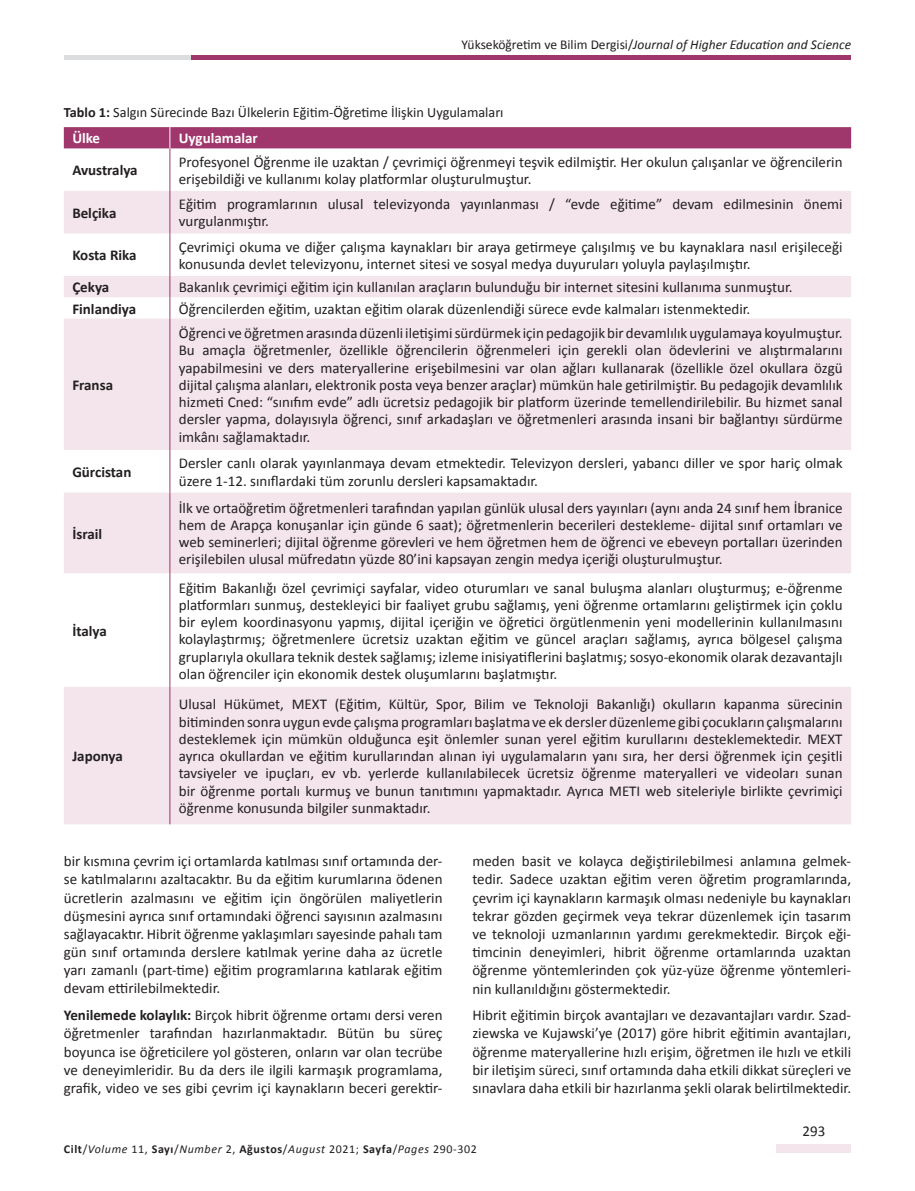
<style>
.page{position:relative;width:915px;height:1191px;background:#fff}
.page>*{position:absolute;margin:0;border:0;box-sizing:border-box;transform-origin:0 0}
.t1{font:15px/17.2px "Calibri";color:#231f20;text-align:justify}
.t2{font:700 15px "Calibri";color:#231f20}
.t3{font:700 15px "Calibri";color:#fff}
.t4{font:14.25px "Calibri";color:#231f20}
.t5{font:italic 13.5px "Calibri";color:#231f20}
.t6{font:italic 12px "Calibri";letter-spacing:.05em;color:#231f20}
.s1{font-style:normal}
.s2{font-weight:700}
.s3{font-weight:700;font-style:normal}
</style>
<div class="page">
<div style="left:776px;top:1144px;width:74px;height:8px;background:#f3e5eb"></div>
<div style="left:64px;top:55px;width:132px;height:5px;background:#dcdddf"></div>
<div style="left:191px;top:55px;width:659px;height:5px;background:#9f366c"></div>
<svg style="left:64px;top:191px;width:786px;height:633px;fill:#f3e5eb"></svg>
<hr style="left:169px;top:148px;width:1px;height:43px;background:#9f366c">
<hr style="left:169px;top:191px;width:1px;height:42px;background:#9f366c">
<hr style="left:169px;top:233px;width:1px;height:43px;background:#9f366c">
<svg style="left:169px;top:276px;width:1px;height:42px"></svg>
<hr style="left:169px;top:318px;width:1px;height:132px;background:#9f366c">
<hr style="left:169px;top:450px;width:1px;height:42px;background:#9f366c">
<hr style="left:169px;top:492px;width:1px;height:81px;background:#9f366c">
<hr style="left:169px;top:573px;width:1px;height:114px;background:#9f366c">
<hr style="left:169px;top:687px;width:1px;height:137px;background:#9f366c">
<div style="left:64px;top:127px;width:786px;height:21px;background:#9f366c"></div>
<p class="t5" style="left:461px;top:36px;width:391px"><span class="s1">Yükseköğretim ve Bilim Dergisi/</span>Journal of Higher Education and Science</p>
<p class="t4" style="left:64px;top:103px;width:441px"><span class="s2">Tablo 1:</span> Salgın Sürecinde Bazı Ülkelerin Eğitim-Öğretime İlişkin Uygulamaları</p>
<p class="t3" style="left:72px;top:129px;width:29px">Ülke</p>
<p class="t3" style="left:179px;top:129px;width:81px">Uygulamalar</p>
<p class="t2" style="left:72px;top:161px;width:67px">Avustralya</p>
<p class="t1" style="left:179px;top:153px;width:665px">Profesyonel Öğrenme ile uzaktan / çevrimiçi öğrenmeyi teşvik edilmiştir. Her okulun çalışanlar ve öğrencilerin erişebildiği ve kullanımı kolay platformlar oluşturulmuştur.</p>
<p class="t2" style="left:72px;top:203px;width:46px">Belçika</p>
<p class="t1" style="left:179px;top:196px;width:665px">Eğitim programlarının ulusal televizyonda yayınlanması / “evde eğitime” devam edilmesinin önemi vurgulanmıştır.</p>
<p class="t2" style="left:72px;top:246px;width:66px">Kosta Rika</p>
<p class="t1" style="left:179px;top:238px;width:665px">Çevrimiçi okuma ve diğer çalışma kaynakları bir araya getirmeye çalışılmış ve bu kaynaklara nasıl erişileceği konusunda devlet televizyonu, internet sitesi ve sosyal medya duyuruları yoluyla paylaşılmıştır.</p>
<p class="t2" style="left:72px;top:278px;width:38px">Çekya</p>
<p class="t1" style="left:179px;top:279px;width:615px">Bakanlık çevrimiçi eğitim için kullanılan araçların bulunduğu bir internet sitesini kullanıma sunmuştur.</p>
<p class="t2" style="left:72px;top:299px;width:65px">Finlandiya</p>
<p class="t1" style="left:179px;top:300px;width:573px">Öğrencilerden eğitim, uzaktan eğitim olarak düzenlendiği sürece evde kalmaları istenmektedir.</p>
<p class="t2" style="left:72px;top:375px;width:42px">Fransa</p>
<p class="t1" style="left:179px;top:324px;width:665px">Öğrenci ve öğretmen arasında düzenli iletişimi sürdürmek için pedagojik bir devamlılık uygulamaya koyulmuştur.<br>Bu amaçla öğretmenler, özellikle öğrencilerin öğrenmeleri için gerekli olan ödevlerini ve alıştırmalarını yapabilmesini ve ders materyallerine erişebilmesini var olan ağları kullanarak (özellikle özel okullara özgü dijital çalışma alanları, elektronik posta veya benzer araçlar) mümkün hale getirilmiştir. Bu pedagojik devamlılık hizmeti Cned: “sınıfım evde” adlı ücretsiz pedagojik bir platform üzerinde temellendirilebilir. Bu hizmet sanal dersler yapma, dolayısıyla öğrenci, sınıf arkadaşları ve öğretmenleri arasında insani bir bağlantıyı sürdürme imkânı sağlamaktadır.</p>
<p class="t2" style="left:72px;top:462px;width:61px">Gürcistan</p>
<p class="t1" style="left:179px;top:455px;width:665px">Dersler canlı olarak yayınlanmaya devam etmektedir. Televizyon dersleri, yabancı diller ve spor hariç olmak üzere 1-12. sınıflardaki tüm zorunlu dersleri kapsamaktadır.</p>
<p class="t2" style="left:72px;top:524px;width:31px">İsrail</p>
<p class="t1" style="left:179px;top:499px;width:665px">İlk ve ortaöğretim öğretmenleri tarafından yapılan günlük ulusal ders yayınları (aynı anda 24 sınıf hem İbranice hem de Arapça konuşanlar için günde 6 saat); öğretmenlerin becerileri destekleme- dijital sınıf ortamları ve web seminerleri; dijital öğrenme görevleri ve hem öğretmen hem de öğrenci ve ebeveyn portalları üzerinden erişilebilen ulusal müfredatın yüzde 80’ini kapsayan zengin medya içeriği oluşturulmuştur.</p>
<p class="t2" style="left:72px;top:621px;width:36px">İtalya</p>
<p class="t2" style="left:72px;top:746px;width:52px">Japonya</p>
<p class="t1" style="left:179px;top:579px;width:665px">Eğitim Bakanlığı özel çevrimiçi sayfalar, video oturumları ve sanal buluşma alanları oluşturmuş; e-öğrenme platformları sunmuş, destekleyici bir faaliyet grubu sağlamış, yeni öğrenme ortamlarını geliştirmek için çoklu bir eylem koordinasyonu yapmış, dijital içeriğin ve öğretici örgütlenmenin yeni modellerinin kullanılmasını kolaylaştırmış; öğretmenlere ücretsiz uzaktan eğitim ve güncel araçları sağlamış, ayrıca bölgesel çalışma gruplarıyla okullara teknik destek sağlamış; izleme inisiyatiflerini başlatmış; sosyo-ekonomik olarak dezavantajlı olan öğrenciler için ekonomik destek oluşumlarını başlatmıştır.</p>
<p class="t1" style="left:179px;top:696px;width:665px">Ulusal Hükümet, MEXT (Eğitim, Kültür, Spor, Bilim ve Teknoloji Bakanlığı) okulların kapanma sürecinin bitiminden sonra uygun evde çalışma programları başlatma ve ek dersler düzenleme gibi çocukların çalışmalarını desteklemek için mümkün olduğunca eşit önlemler sunan yerel eğitim kurullarını desteklemektedir. MEXT ayrıca okullardan ve eğitim kurullarından alınan iyi uygulamaların yanı sıra, her dersi öğrenmek için çeşitli tavsiyeler ve ipuçları, ev vb. yerlerde kullanılabilecek ücretsiz öğrenme materyalleri ve videoları sunan bir öğrenme portalı kurmuş ve bunun tanıtımını yapmaktadır. Ayrıca METI web siteleriyle birlikte çevrimiçi öğrenme konusunda bilgiler sunmaktadır.</p>
<p class="t1" style="left:64px;top:852px;width:380px;line-height:18.1px">bir kısmına çevrim içi ortamlarda katılması sınıf ortamında der&shy;se katılmalarını azaltacaktır. Bu da eğitim kurumlarına ödenen ücretlerin azalmasını ve eğitim için öngörülen maliyetlerin düşmesini ayrıca sınıf ortamındaki öğrenci sayısının azalmasını sağlayacaktır. Hibrit öğrenme yaklaşımları sayesinde pahalı tam gün sınıf ortamında derslere katılmak yerine daha az ücretle yarı zamanlı (part-time) eğitim programlarına katılarak eğitim devam ettirilebilmektedir.</p>
<p class="t1" style="left:64px;top:1006px;width:380px;line-height:18.1px"><span class="s2">Yenilemede kolaylık:</span> Birçok hibrit öğrenme ortamı dersi veren öğretmenler tarafından hazırlanmaktadır. Bütün bu süreç boyunca ise öğreticilere yol gösteren, onların var olan tecrübe ve deneyimleridir. Bu da ders ile ilgili karmaşık programlama, grafik, video ve ses gibi çevrim içi kaynakların beceri gerektir-</p>
<p class="t1" style="left:472px;top:852px;width:380px;line-height:18.1px">meden basit ve kolayca değiştirilebilmesi anlamına gelmek&shy;tedir. Sadece uzaktan eğitim veren öğretim programlarında, çevrim içi kaynakların karmaşık olması nedeniyle bu kaynakları tekrar gözden geçirmek veya tekrar düzenlemek için tasarım ve teknoloji uzmanlarının yardımı gerekmektedir. Birçok eği&shy;timcinin deneyimleri, hibrit öğrenme ortamlarında uzaktan öğrenme yöntemlerinden çok yüz-yüze öğrenme yöntemleri&shy;nin kullanıldığını göstermektedir.</p>
<p class="t1" style="left:472px;top:1006px;width:380px;line-height:18.1px">Hibrit eğitimin birçok avantajları ve dezavantajları vardır. Szad&shy;ziewska ve Kujawski’ye (2017) göre hibrit eğitimin avantajları, öğrenme materyallerine hızlı erişim, öğretmen ile hızlı ve etkili bir iletişim süreci, sınıf ortamında daha etkili dikkat süreçleri ve sınavlara daha etkili bir hazırlanma şekli olarak belirtilmektedir.</p>
<p class="t1" style="left:802px;top:1122px;width:24px">293</p>
<p class="t6" style="left:64px;top:1140px;width:414px"><span class="s3">Cilt</span><span class="s1">/</span>Volume <span class="s1">11,</span> <span class="s3">Sayı</span><span class="s1">/</span>Number <span class="s1">2,</span> <span class="s3">Ağustos</span><span class="s1">/</span>August <span class="s1">2021;</span> <span class="s3">Sayfa</span><span class="s1">/</span>Pages <span class="s1">290-302</span></p>
</div>
